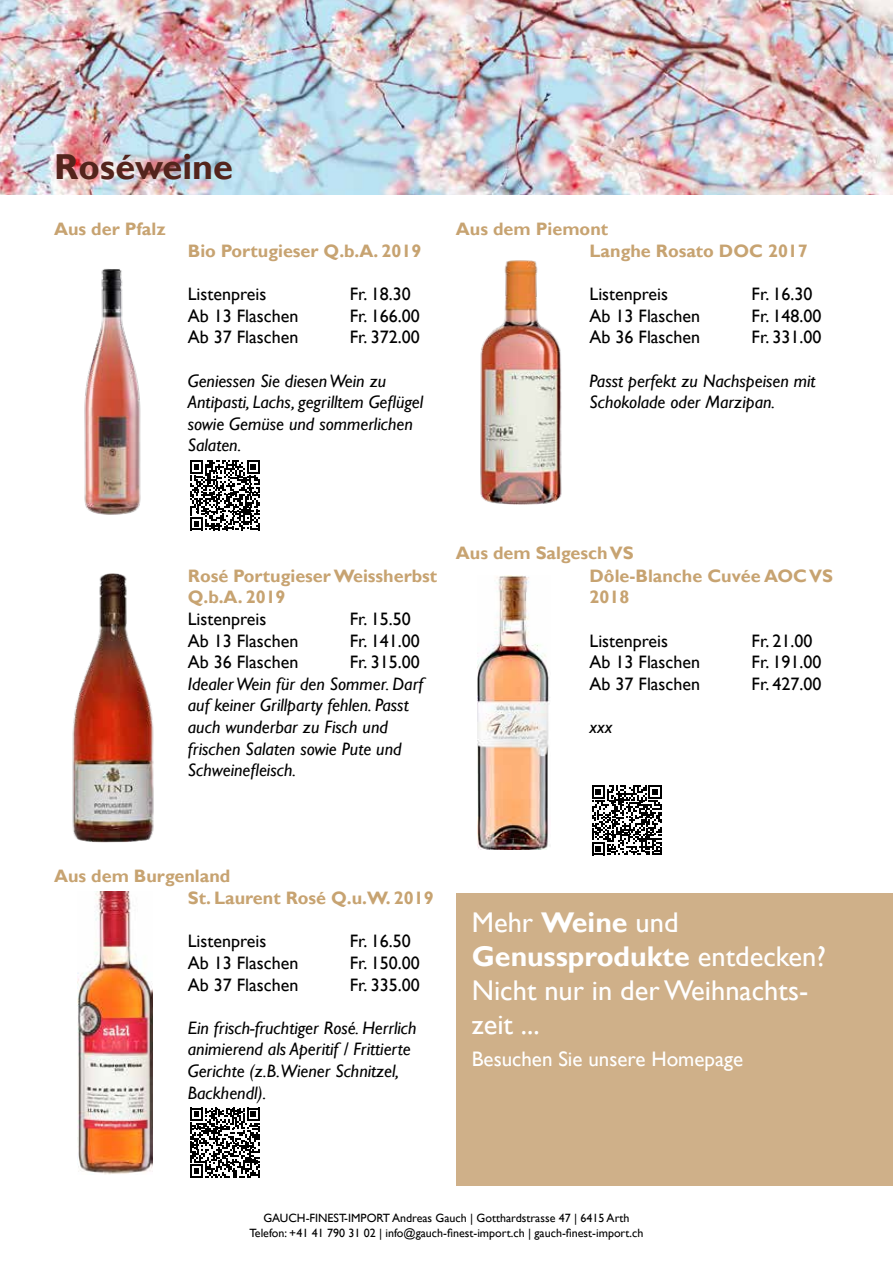
<style>
.page{position:relative;width:893px;height:1263px;background:#fff}
.page>*{position:absolute;margin:0;border:0;box-sizing:border-box;transform-origin:0 0}
.t1{font:700 36px "Gill Sans";color:#53241c}
.t2{font:28.5px/34.2px "Gill Sans";color:#fff}
.t3{font:21px "Gill Sans";color:#fff}
.t4{font:italic 18px/21.6px "Gill Sans";color:#000}
.t5{font:18px "Gill Sans";color:#000}
.t6{font:700 18px/21.6px "Gill Sans";color:#c7a371}
.t7{font:12px/14.4px "Gill Sans";color:#000;text-align:center}
.s1{font-weight:700}
</style>
<div class="page">
<img style="left:0;top:0;width:893px;height:195px">
<img style="left:84px;top:269px;width:57px;height:246px">
<svg style="left:190px;top:460px;width:70px;height:70px"></svg>
<img style="left:72px;top:573px;width:82px;height:270px">
<img style="left:480px;top:260px;width:82px;height:244px">
<img style="left:477px;top:575px;width:73px;height:275px">
<svg style="left:592px;top:785px;width:70px;height:70px"></svg>
<img style="left:78px;top:892px;width:74px;height:282px">
<svg style="left:190px;top:1108px;width:70px;height:69px"></svg>
<div style="left:456px;top:893px;width:437px;height:292px;background:#cfb089"></div>
<h1 class="t1" style="left:54px;top:145px;width:180px">Roséweine</h1>
<p class="t6" style="left:54px;top:218px;width:113px">Aus der Pfalz</p>
<p class="t6" style="left:456px;top:218px;width:154px">Aus dem Piemont</p>
<p class="t6" style="left:188px;top:241px;width:235px">Bio Portugieser Q.b.A. 2019</p>
<p class="t5" style="left:188px;top:284px;width:80px">Listenpreis</p>
<p class="t5" style="left:350px;top:284px;width:62px">Fr. 18.30</p>
<p class="t5" style="left:188px;top:305px;width:112px">Ab 13 Flaschen</p>
<p class="t5" style="left:350px;top:305px;width:71px">Fr. 166.00</p>
<p class="t5" style="left:188px;top:327px;width:112px">Ab 37 Flaschen</p>
<p class="t5" style="left:350px;top:327px;width:71px">Fr. 372.00</p>
<p class="t4" style="left:188px;top:370px;width:237px">Geniessen Sie diesen Wein zu<br>Antipasti, Lachs, gegrilltem Geflügel sowie Gemüse und sommerlichen<br>Salaten.</p>
<p class="t6" style="left:589px;top:241px;width:220px">Langhe Rosato DOC 2017</p>
<p class="t5" style="left:589px;top:284px;width:80px">Listenpreis</p>
<p class="t5" style="left:751px;top:284px;width:62px">Fr. 16.30</p>
<p class="t5" style="left:589px;top:305px;width:112px">Ab 13 Flaschen</p>
<p class="t5" style="left:751px;top:305px;width:71px">Fr. 148.00</p>
<p class="t5" style="left:589px;top:327px;width:112px">Ab 36 Flaschen</p>
<p class="t5" style="left:751px;top:327px;width:71px">Fr. 331.00</p>
<p class="t4" style="left:589px;top:370px;width:227px">Passt perfekt zu Nachspeisen mit<br>Schokolade oder Marzipan.</p>
<p class="t6" style="left:188px;top:565px;width:251px">Rosé Portugieser Weissherbst<br>Q.b.A. 2019</p>
<p class="t5" style="left:188px;top:608px;width:80px">Listenpreis</p>
<p class="t5" style="left:350px;top:608px;width:62px">Fr. 15.50</p>
<p class="t5" style="left:188px;top:630px;width:112px">Ab 13 Flaschen</p>
<p class="t5" style="left:350px;top:630px;width:71px">Fr. 141.00</p>
<p class="t5" style="left:188px;top:652px;width:112px">Ab 36 Flaschen</p>
<p class="t5" style="left:350px;top:652px;width:71px">Fr. 315.00</p>
<p class="t4" style="left:188px;top:673px;width:237px">Idealer Wein für den Sommer. Darf auf keiner Grillparty fehlen. Passt auch wunderbar zu Fisch und frischen Salaten sowie Pute und<br>Schweinefleisch.</p>
<p class="t6" style="left:456px;top:542px;width:179px">Aus dem Salgesch VS</p>
<p class="t6" style="left:589px;top:565px;width:245px">Dôle-Blanche Cuvée AOC VS<br>2018</p>
<p class="t5" style="left:589px;top:630px;width:80px">Listenpreis</p>
<p class="t5" style="left:751px;top:630px;width:62px">Fr. 21.00</p>
<p class="t5" style="left:589px;top:652px;width:112px">Ab 13 Flaschen</p>
<p class="t5" style="left:751px;top:652px;width:71px">Fr. 191.00</p>
<p class="t5" style="left:589px;top:673px;width:112px">Ab 37 Flaschen</p>
<p class="t5" style="left:751px;top:673px;width:71px">Fr. 427.00</p>
<p class="t4" style="left:589px;top:716px;width:25px">xxx</p>
<p class="t6" style="left:54px;top:866px;width:178px">Aus dem Burgenland</p>
<p class="t6" style="left:188px;top:888px;width:247px">St. Laurent Rosé Q.u.W. 2019</p>
<p class="t5" style="left:188px;top:931px;width:80px">Listenpreis</p>
<p class="t5" style="left:350px;top:931px;width:62px">Fr. 16.50</p>
<p class="t5" style="left:188px;top:952px;width:112px">Ab 13 Flaschen</p>
<p class="t5" style="left:350px;top:952px;width:71px">Fr. 150.00</p>
<p class="t5" style="left:188px;top:974px;width:112px">Ab 37 Flaschen</p>
<p class="t5" style="left:350px;top:974px;width:71px">Fr. 335.00</p>
<p class="t4" style="left:188px;top:1017px;width:230px">Ein frisch-fruchtiger Rosé. Herrlich animierend als Aperitif / Frittierte<br>Gerichte (z.B.Wiener Schnitzel,<br>Backhendl).</p>
<h2 class="t2" style="left:472px;top:906px;width:356px">Mehr <span class="s1">Weine</span> und<br><span class="s1">Genussprodukte</span> entdecken?<br>Nicht nur in der Weihnachts&shy;zeit ...</h2>
<p class="t3" style="left:472px;top:1046px;width:273px">Besuchen Sie unsere Homepage</p>
<p class="t7" style="left:249px;top:1211px;width:395px">GAUCH-FINEST-IMPORT Andreas Gauch | Gotthardstrasse 47 | 6415 Arth<br>Telefon: +41 41 790 31 02 | info@gauch-finest-import.ch | gauch-finest-import.ch</p>
</div>
